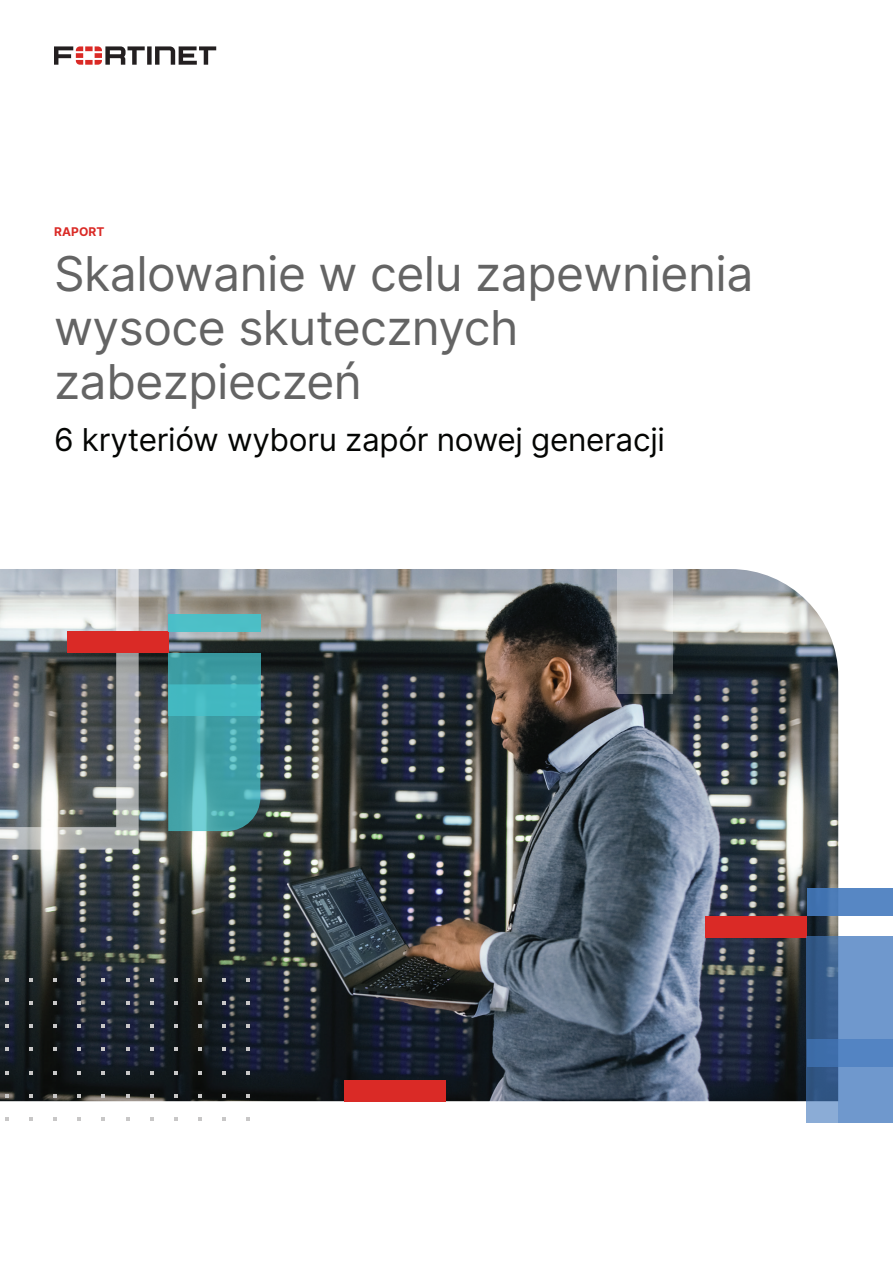
<style>
.page{position:relative;width:893px;height:1263px;background:#fff}
.page>*{position:absolute;margin:0;border:0;box-sizing:border-box;transform-origin:0 0}
.t1{font:48px/54px "Inter";letter-spacing:-.01em;color:#646464}
.t2{font:31.5px "Inter";letter-spacing:-.01em;color:#040503}
.t3{font:700 12px "Inter";letter-spacing:.01em;color:#da2a26}
</style>
<div class="page">
<img style="left:0;top:569px;width:838px;height:532px">
<svg style="left:54px;top:46px;width:162px;height:19px"></svg>
<svg style="left:29px;top:978px;width:4px;height:3px"></svg>
<svg style="left:53px;top:978px;width:4px;height:3px"></svg>
<svg style="left:77px;top:978px;width:4px;height:3px"></svg>
<svg style="left:150px;top:978px;width:4px;height:3px"></svg>
<svg style="left:174px;top:978px;width:4px;height:3px"></svg>
<svg style="left:198px;top:978px;width:4px;height:3px"></svg>
<svg style="left:222px;top:978px;width:4px;height:3px"></svg>
<svg style="left:29px;top:1001px;width:4px;height:3px"></svg>
<svg style="left:53px;top:1001px;width:4px;height:3px"></svg>
<svg style="left:77px;top:1001px;width:4px;height:3px"></svg>
<svg style="left:150px;top:1001px;width:4px;height:3px"></svg>
<svg style="left:174px;top:1001px;width:4px;height:3px"></svg>
<svg style="left:198px;top:1001px;width:4px;height:3px"></svg>
<svg style="left:222px;top:1001px;width:4px;height:3px"></svg>
<svg style="left:29px;top:1024px;width:4px;height:3px"></svg>
<svg style="left:53px;top:1024px;width:4px;height:3px"></svg>
<svg style="left:77px;top:1024px;width:4px;height:3px"></svg>
<svg style="left:150px;top:1024px;width:4px;height:3px"></svg>
<svg style="left:174px;top:1024px;width:4px;height:3px"></svg>
<svg style="left:198px;top:1024px;width:4px;height:3px"></svg>
<svg style="left:222px;top:1024px;width:4px;height:3px"></svg>
<svg style="left:29px;top:1048px;width:4px;height:3px"></svg>
<svg style="left:53px;top:1048px;width:4px;height:3px"></svg>
<svg style="left:77px;top:1048px;width:4px;height:3px"></svg>
<svg style="left:150px;top:1048px;width:4px;height:3px"></svg>
<svg style="left:174px;top:1048px;width:4px;height:3px"></svg>
<svg style="left:198px;top:1048px;width:4px;height:3px"></svg>
<svg style="left:222px;top:1048px;width:4px;height:3px"></svg>
<svg style="left:29px;top:1071px;width:4px;height:3px"></svg>
<svg style="left:53px;top:1071px;width:4px;height:3px"></svg>
<svg style="left:77px;top:1071px;width:4px;height:3px"></svg>
<svg style="left:150px;top:1071px;width:4px;height:3px"></svg>
<svg style="left:174px;top:1071px;width:4px;height:3px"></svg>
<svg style="left:198px;top:1071px;width:4px;height:3px"></svg>
<svg style="left:222px;top:1071px;width:4px;height:3px"></svg>
<svg style="left:29px;top:1094px;width:4px;height:3px"></svg>
<svg style="left:53px;top:1094px;width:4px;height:3px"></svg>
<svg style="left:77px;top:1094px;width:4px;height:3px"></svg>
<svg style="left:150px;top:1094px;width:4px;height:3px"></svg>
<svg style="left:174px;top:1094px;width:4px;height:3px"></svg>
<svg style="left:198px;top:1094px;width:4px;height:3px"></svg>
<svg style="left:222px;top:1094px;width:4px;height:3px"></svg>
<svg style="left:29px;top:1117px;width:4px;height:3px"></svg>
<svg style="left:53px;top:1117px;width:4px;height:3px"></svg>
<svg style="left:77px;top:1117px;width:4px;height:3px"></svg>
<svg style="left:150px;top:1117px;width:4px;height:3px"></svg>
<svg style="left:174px;top:1117px;width:4px;height:3px"></svg>
<svg style="left:198px;top:1117px;width:4px;height:3px"></svg>
<svg style="left:222px;top:1117px;width:4px;height:3px"></svg>
<svg style="left:0;top:569px;width:140px;height:282px;background:#8d9193"></svg>
<div style="left:706px;top:916px;width:101px;height:21px;background:#da2a26"></div>
<div style="left:838px;top:937px;width:55px;height:186px;background:#6f98cd"></div>
<div style="left:807px;top:1039px;width:86px;height:27px;background:#5384c3"></div>
<svg style="left:806px;top:937px;width:32px;height:186px;background:#406696"></svg>
<div style="left:67px;top:632px;width:101px;height:21px;background:#da2a26"></div>
<div style="left:807px;top:888px;width:86px;height:28px;background:linear-gradient(to right,#4173b0,#5e8eca)"></div>
<svg style="left:617px;top:569px;width:56px;height:125px;background:#a0a4a6"></svg>
<div style="left:344px;top:1080px;width:101px;height:21px;background:#da2a26"></div>
<svg style="left:168px;top:715px;width:92px;height:116px;background:#46a3a9"></svg>
<svg style="left:168px;top:653px;width:92px;height:62px;background:#3fa9b1"></svg>
<div style="left:168px;top:614px;width:92px;height:18px;background:#4cbfc7"></div>
<p class="t3" style="left:54px;top:223px;width:52px">RAPORT</p>
<p class="t1" style="left:54px;top:246px;width:701px">Skalowanie w celu zapewnienia wysoce skutecznych zabezpieczeń</p>
<p class="t2" style="left:54px;top:416px;width:612px">6 kryteriów wyboru zapór nowej generacji</p>
</div>
